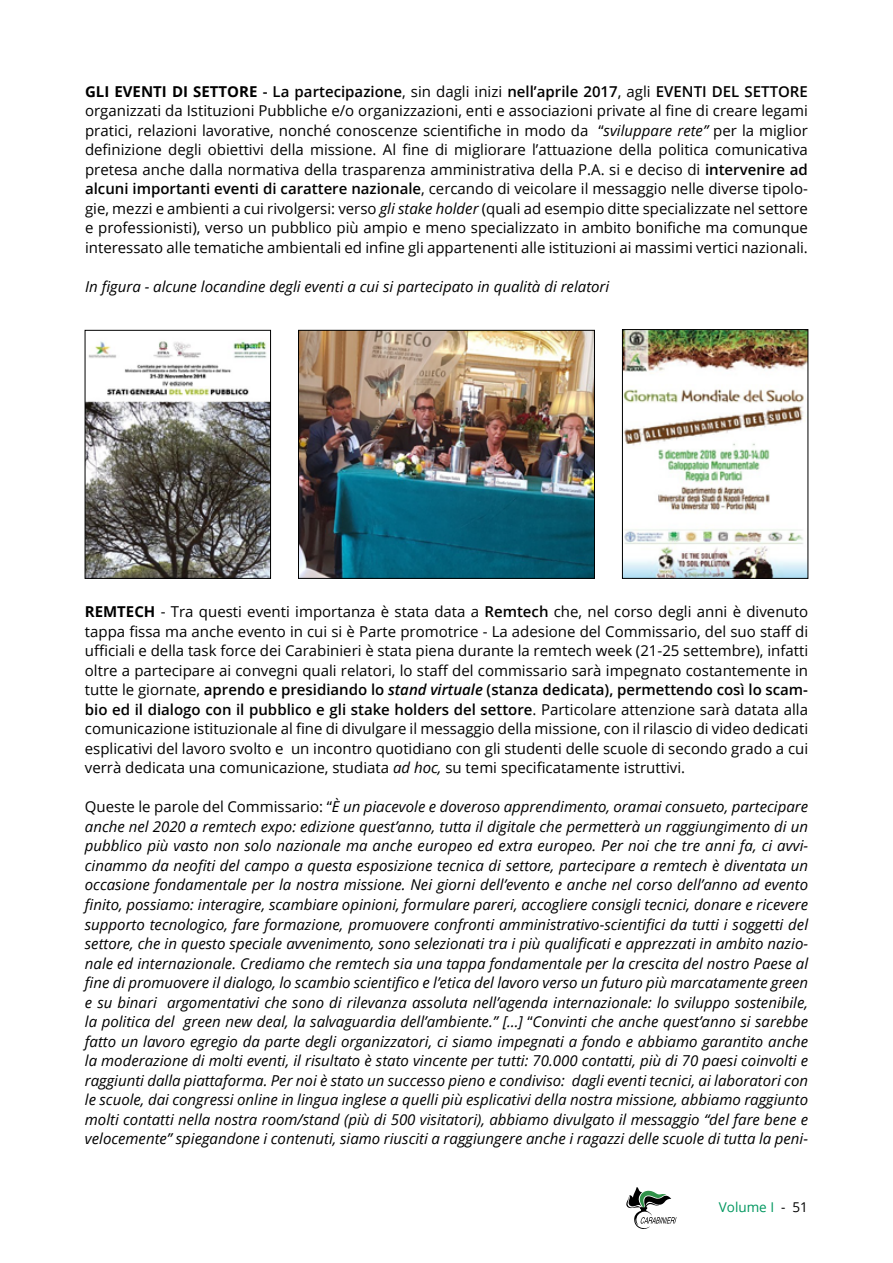
<style>
.page{position:relative;width:893px;height:1263px;background:#fff}
.page>*{position:absolute;margin:0;border:0;box-sizing:border-box;transform-origin:0 0}
.t1{font:italic 15px/19.5px "Open Sans";color:#000;text-align:justify}
.t2{font:15px/19.5px "Open Sans";color:#000;text-align:justify}
.t3{font:13.5px "Open Sans";color:#00975f}
.s1{font-weight:700}
.s2{font-weight:600}
.s3{font-style:italic}
.s4{font-weight:600;font-style:italic}
.s5{font-style:normal}
.s6{color:#000}
</style>
<div class="page">
<svg style="left:626px;top:1187px;width:50px;height:42px"></svg>
<img style="left:624px;top:331px;width:182px;height:246px">
<div style="left:622px;top:329px;width:186px;height:250px;border:1px solid #000"></div>
<img style="left:300px;top:332px;width:293px;height:245px">
<div style="left:298px;top:330px;width:297px;height:249px;border:1px solid #000"></div>
<img style="left:87px;top:341px;width:182px;height:236px">
<div style="left:85px;top:330px;width:186px;height:249px;border:1px solid #000"></div>
<p class="t2" style="left:85px;top:81px;width:724px"><span class="s1">GLI EVENTI DI SETTORE</span> <span class="s2">- La partecipazione</span>, sin dagli inizi <span class="s2">nell’aprile 2017</span>, agli <span class="s2">EVENTI DEL SETTORE </span>organizzati da Istituzioni Pubbliche e/o organizzazioni, enti e associazioni private al fine di creare legami pratici, relazioni lavorative, nonché conoscenze scientifiche in modo da “<span class="s3">sviluppare rete”</span> per la miglior definizione degli obiettivi della missione. Al fine di migliorare l’attuazione della politica comunicativa pretesa anche dalla normativa della trasparenza amministrativa della P.A. si e deciso di <span class="s2">intervenire ad alcuni importanti eventi di carattere nazionale</span>, cercando di veicolare il messaggio nelle diverse tipolo&shy;gie, mezzi e ambienti a cui rivolgersi: verso <span class="s3">gli stake holder</span> (quali ad esempio ditte specializzate nel settore e professionisti), verso un pubblico più ampio e meno specializzato in ambito bonifiche ma comunque interessato alle tematiche ambientali ed infine gli appartenenti alle istituzioni ai massimi vertici nazionali.</p>
<p class="t1" style="left:85px;top:276px;width:526px">In figura - alcune locandine degli eventi a cui si partecipato in qualità di relatori</p>
<p class="t2" style="left:85px;top:602px;width:725px"><span class="s1">REMTECH</span> - Tra questi eventi importanza è stata data a <span class="s2">Remtech</span> che, nel corso degli anni è divenuto tappa fissa ma anche evento in cui si è Parte promotrice - La adesione del Commissario, del suo staff di ufficiali e della task force dei Carabinieri è stata piena durante la remtech week (21-25 settembre), infatti oltre a partecipare ai convegni quali relatori, lo staff del commissario sarà impegnato costantemente in tutte le giornate, <span class="s2">aprendo e presidiando lo</span> <span class="s4">stand virtuale</span> <span class="s2">(stanza dedicata), permettendo così lo scam&shy;bio ed il dialogo con il pubblico e gli stake holders del settore</span>. Particolare attenzione sarà datata alla comunicazione istituzionale al fine di divulgare il messaggio della missione, con il rilascio di video dedicati esplicativi del lavoro svolto e un incontro quotidiano con gli studenti delle scuole di secondo grado a cui verrà dedicata una comunicazione, studiata <span class="s3">ad hoc,</span> su temi specificatamente istruttivi.</p>
<p class="t1" style="left:85px;top:797px;width:725px"><span class="s5">Queste le parole del Commissario: “</span>È un piacevole e doveroso apprendimento, oramai consueto, partecipare anche nel 2020 a remtech expo: edizione quest’anno, tutta il digitale che permetterà un raggiungimento di un pubblico più vasto non solo nazionale ma anche europeo ed extra europeo. Per noi che tre anni fa, ci avvi&shy;cinammo da neofiti del campo a questa esposizione tecnica di settore, partecipare a remtech è diventata un occasione fondamentale per la nostra missione. Nei giorni dell’evento e anche nel corso dell’anno ad evento finito, possiamo: interagire, scambiare opinioni, formulare pareri, accogliere consigli tecnici, donare e ricevere supporto tecnologico, fare formazione, promuovere confronti amministrativo-scientifici da tutti i soggetti del settore, che in questo speciale avvenimento, sono selezionati tra i più qualificati e apprezzati in ambito nazio&shy;nale ed internazionale. Crediamo che remtech sia una tappa fondamentale per la crescita del nostro Paese al fine di promuovere il dialogo, lo scambio scientifico e l’etica del lavoro verso un futuro più marcatamente green e su binari argomentativi che sono di rilevanza assoluta nell’agenda internazionale: lo sviluppo sostenibile, la politica del green new deal, la salvaguardia dell’ambiente.” […] <span class="s5">“</span>Convinti che anche quest’anno si sarebbe fatto un lavoro egregio da parte degli organizzatori, ci siamo impegnati a fondo e abbiamo garantito anche la moderazione di molti eventi, il risultato è stato vincente per tutti: 70.000 contatti, più di 70 paesi coinvolti e raggiunti dalla piattaforma. Per noi è stato un successo pieno e condiviso: dagli eventi tecnici, ai laboratori con le scuole, dai congressi online in lingua inglese a quelli più esplicativi della nostra missione, abbiamo raggiunto molti contatti nella nostra room/stand (più di 500 visitatori), abbiamo divulgato il messaggio “del fare bene e velocemente” spiegandone i contenuti, siamo riusciti a raggiungere anche i ragazzi delle scuole di tutta la peni-</p>
<p class="t3" style="left:719px;top:1198px;width:91px">Volume I <span class="s6">- 51</span></p>
</div>
